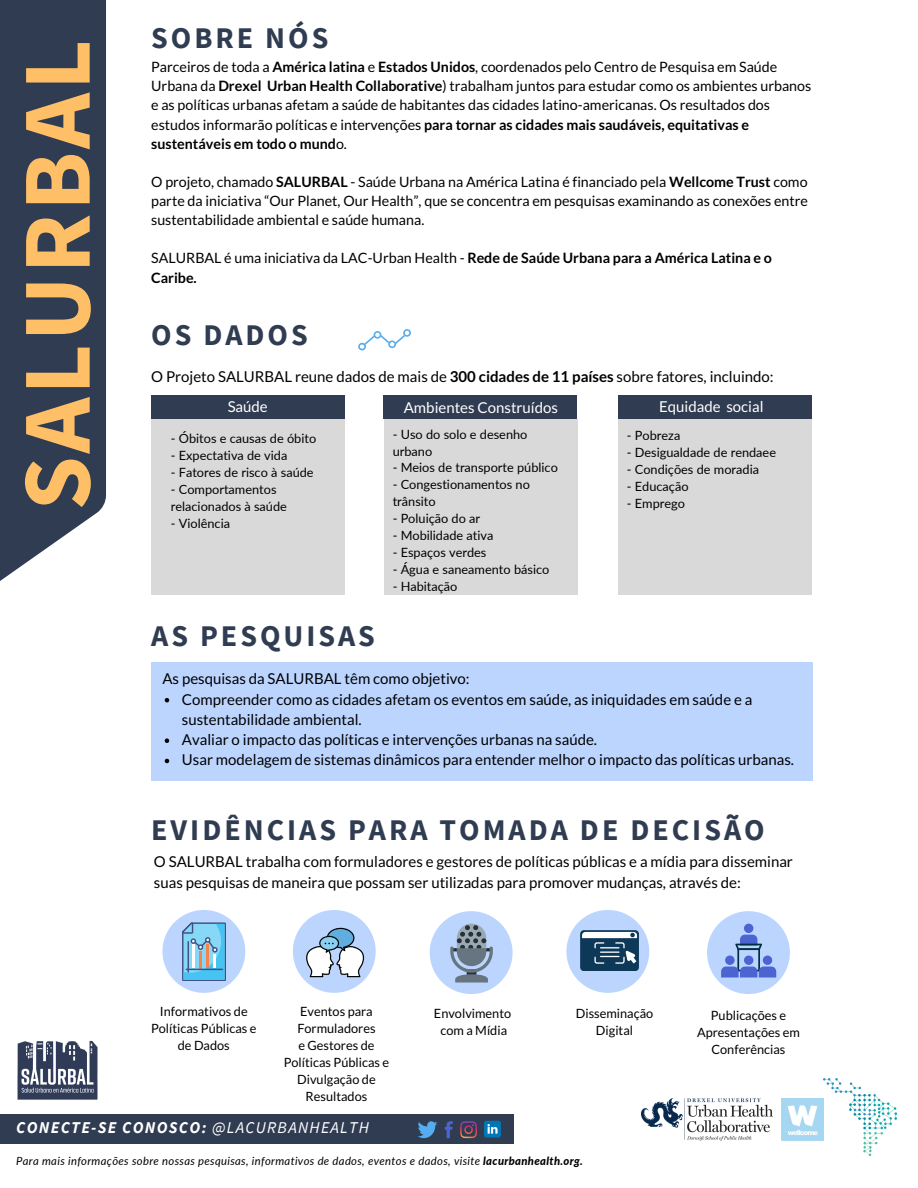
<style>
.page{position:relative;width:918px;height:1188px;background:#fff}
.page>*{position:absolute;margin:0;border:0;box-sizing:border-box;transform-origin:0 0}
.t1{font:700 97.5px "Source Sans Pro";letter-spacing:.03em;color:#ffbf67}
.t2{font:700 30px "Source Sans Pro";letter-spacing:.1em;color:#303c51}
.t3{font:italic 700 16.5px "Source Sans Pro";letter-spacing:.075em;color:#fff}
.t4{font:15px/20.2px "Lato";color:#000}
.t5{font:15px "Lato";color:#fff}
.t6{font:14.25px/19.2px "Lato";color:#000}
.t7{font:700 14.25px/19.2px "Lato";color:#000}
.t8{font:12.75px/16.8px "Lato";color:#000;text-align:center}
.t9{font:italic 11.25px "Lato";letter-spacing:.03em;color:#000}
.s1{font-weight:700}
.s2{font-weight:400}
.s3{font-weight:800}
</style>
<div class="page">
<div style="left:151px;top:662px;width:662px;height:119px;background:#bcd5ff"></div>
<svg style="left:358px;top:329px;width:53px;height:21px"></svg>
<div style="left:151px;top:419px;width:194px;height:175px;background:#d9d9d9"></div>
<div style="left:384px;top:419px;width:193px;height:175px;background:#d9d9d9"></div>
<div style="left:618px;top:419px;width:194px;height:175px;background:#d9d9d9"></div>
<div style="left:151px;top:396px;width:193px;height:23px;background:#303c51"></div>
<div style="left:384px;top:396px;width:193px;height:23px;background:#303c51"></div>
<div style="left:618px;top:395px;width:193px;height:24px;background:#303c51"></div>
<div style="left:162px;top:910px;width:83px;height:83px;background:#bcd5ff;border-radius:50%"></div>
<svg style="left:182px;top:922px;width:44px;height:59px;background:#76b8d9"></svg>
<div style="left:293px;top:910px;width:83px;height:83px;background:#bcd5ff;border-radius:50%"></div>
<div style="left:707px;top:911px;width:83px;height:83px;background:#bcd5ff;border-radius:50%"></div>
<div style="left:744px;top:924px;width:9px;height:9px;background:#4c63d2;border-radius:50%"></div>
<svg style="left:721px;top:935px;width:55px;height:43px"></svg>
<div style="left:430px;top:911px;width:83px;height:83px;background:#bcd5ff;border-radius:50%"></div>
<svg style="left:450px;top:924px;width:43px;height:58px"></svg>
<div style="left:566px;top:910px;width:83px;height:83px;background:#bcd5ff;border-radius:50%"></div>
<div style="left:580px;top:930px;width:59px;height:41px;background:#0d3858;border-radius:4px"></div>
<svg style="left:582px;top:932px;width:55px;height:32px"></svg>
<div style="left:0;top:1114px;width:514px;height:30px;background:#303c51"></div>
<svg style="left:418px;top:1121px;width:19px;height:17px"></svg>
<svg style="left:460px;top:1121px;width:17px;height:17px"></svg>
<svg style="left:445px;top:1121px;width:8px;height:17px"></svg>
<svg style="left:484px;top:1121px;width:17px;height:17px"></svg>
<img style="left:17px;top:1040px;width:81px;height:60px">
<div style="left:0;top:0;width:106px;height:581px;background:#303c51"></div>
<svg style="left:306px;top:928px;width:58px;height:49px"></svg>
<img style="left:781px;top:1099px;width:42px;height:41px">
<img style="left:642px;top:1099px;width:130px;height:41px">
<img style="left:823px;top:1079px;width:73px;height:76px">
<svg style="left:165px;top:698px;width:4px;height:4px"></svg>
<svg style="left:165px;top:738px;width:4px;height:5px"></svg>
<svg style="left:165px;top:759px;width:4px;height:4px"></svg>
<h1 class="t1" style="left:-6px;top:510px;width:472px;rotate:-90deg">SALURBAL</h1>
<h2 class="t2" style="left:151px;top:18px;width:179px">SOBRE NÓS</h2>
<p class="t6" style="left:151px;top:57px;width:662px">Parceiros de toda a <span class="s1">América latina</span> e <span class="s1">Estados Unidos</span>, coordenados pelo Centro de Pesquisa em Saúde Urbana da <span class="s1">Drexel Urban Health Collaborative</span>) trabalham juntos para estudar como os ambientes urbanos e as políticas urbanas afetam a saúde de habitantes das cidades latino-americanas. Os resultados dos estudos informarão políticas e intervenções <span class="s1">para tornar as cidades mais saudáveis, equitativas e sustentáveis em todo o mund</span>o.</p>
<p class="t6" style="left:151px;top:172px;width:658px;text-align:justify">O projeto, chamado <span class="s1">SALURBAL</span> - Saúde Urbana na América Latina é financiado pela <span class="s1">Wellcome Trust</span> como parte da iniciativa “Our Planet, Our Health”, que se concentra em pesquisas examinando as conexões entre sustentabilidade ambiental e saúde humana.</p>
<p class="t7" style="left:151px;top:248px;width:622px"><span class="s2">SALURBAL é uma iniciativa da LAC-Urban Health -</span> Rede de Saúde Urbana para a América Latina e o<br>Caribe.</p>
<h2 class="t2" style="left:151px;top:316px;width:158px">OS DADOS</h2>
<p class="t4" style="left:151px;top:366px;width:624px">O Projeto SALURBAL reune dados de mais de <span class="s1">300 cidades de 11 países</span> sobre fatores, incluindo:</p>
<p class="t5" style="left:228px;top:397px;width:42px">Saúde</p>
<p class="t5" style="left:404px;top:398px;width:156px">Ambientes Construídos</p>
<p class="t5" style="left:659px;top:397px;width:106px">Equidade social</p>
<p class="t8" style="left:171px;top:430px;width:147px">- Óbitos e causas de óbito</p>
<p class="t8" style="left:171px;top:447px;width:118px">- Expectativa de vida</p>
<p class="t8" style="left:171px;top:464px;width:144px">- Fatores de risco à saúde</p>
<p class="t8" style="left:171px;top:481px;width:118px;text-align:left">- Comportamentos relacionados à saúde</p>
<p class="t8" style="left:171px;top:514px;width:61px">- Violência</p>
<h2 class="t2" style="left:151px;top:617px;width:225px">AS PESQUISAS</h2>
<p class="t8" style="left:393px;top:425px;width:136px;text-align:left">- Uso do solo e desenho urbano</p>
<p class="t8" style="left:393px;top:459px;width:167px">- Meios de transporte público</p>
<p class="t8" style="left:393px;top:476px;width:139px;text-align:left">- Congestionamentos no trânsito</p>
<p class="t8" style="left:393px;top:510px;width:89px">- Poluição do ar</p>
<p class="t8" style="left:393px;top:527px;width:102px">- Mobilidade ativa</p>
<p class="t8" style="left:393px;top:544px;width:95px">- Espaços verdes</p>
<p class="t8" style="left:393px;top:560px;width:158px">- Água e saneamento básico</p>
<p class="t8" style="left:393px;top:577px;width:66px">- Habitação</p>
<p class="t4" style="left:162px;top:669px;width:309px">As pesquisas da SALURBAL têm como objetivo:</p>
<p class="t8" style="left:627px;top:427px;width:55px">- Pobreza</p>
<p class="t8" style="left:627px;top:444px;width:151px">- Desigualdade de rendaee</p>
<p class="t8" style="left:627px;top:461px;width:134px">- Condições de moradia</p>
<p class="t8" style="left:627px;top:478px;width:63px">- Educação</p>
<p class="t8" style="left:627px;top:495px;width:60px">- Emprego</p>
<p class="t4" style="left:182px;top:689px;width:614px">Compreender como as cidades afetam os eventos em saúde, as iniquidades em saúde e a sustentabilidade ambiental.<br>Avaliar o impacto das políticas e intervenções urbanas na saúde.<br>Usar modelagem de sistemas dinâmicos para entender melhor o impacto das políticas urbanas.</p>
<h2 class="t2" style="left:151px;top:810px;width:615px">EVIDÊNCIAS PARA TOMADA DE DECISÃO</h2>
<p class="t4" style="left:154px;top:851px;width:641px">O SALURBAL trabalha com formuladores e gestores de políticas públicas e a mídia para disseminar suas pesquisas de maneira que possam ser utilizadas para promover mudanças, através de:</p>
<p class="t8" style="left:151px;top:1003px;width:107px">Informativos de<br>Políticas Públicas e de Dados</p>
<p class="t8" style="left:576px;top:1005px;width:79px">Disseminação<br>Digital</p>
<p class="t8" style="left:284px;top:1003px;width:107px">Eventos para<br>Formuladores<br>e Gestores de<br>Políticas Públicas e<br>Divulgação de<br>Resultados</p>
<p class="t8" style="left:434px;top:1005px;width:79px">Envolvimento com a Mídia</p>
<p class="t8" style="left:697px;top:1007px;width:104px">Publicações e<br>Apresentações em<br>Conferências</p>
<p class="t3" style="left:16px;top:1117px;width:354px">CONECTE-SE CONOSCO: <span class="s2">@LACURBANHEALTH</span></p>
<p class="t9" style="left:16px;top:1154px;width:568px">Para mais informações sobre nossas pesquisas, informativos de dados, eventos e dados, visite <span class="s3">lacurbanhealth.org.</span></p>
</div>
